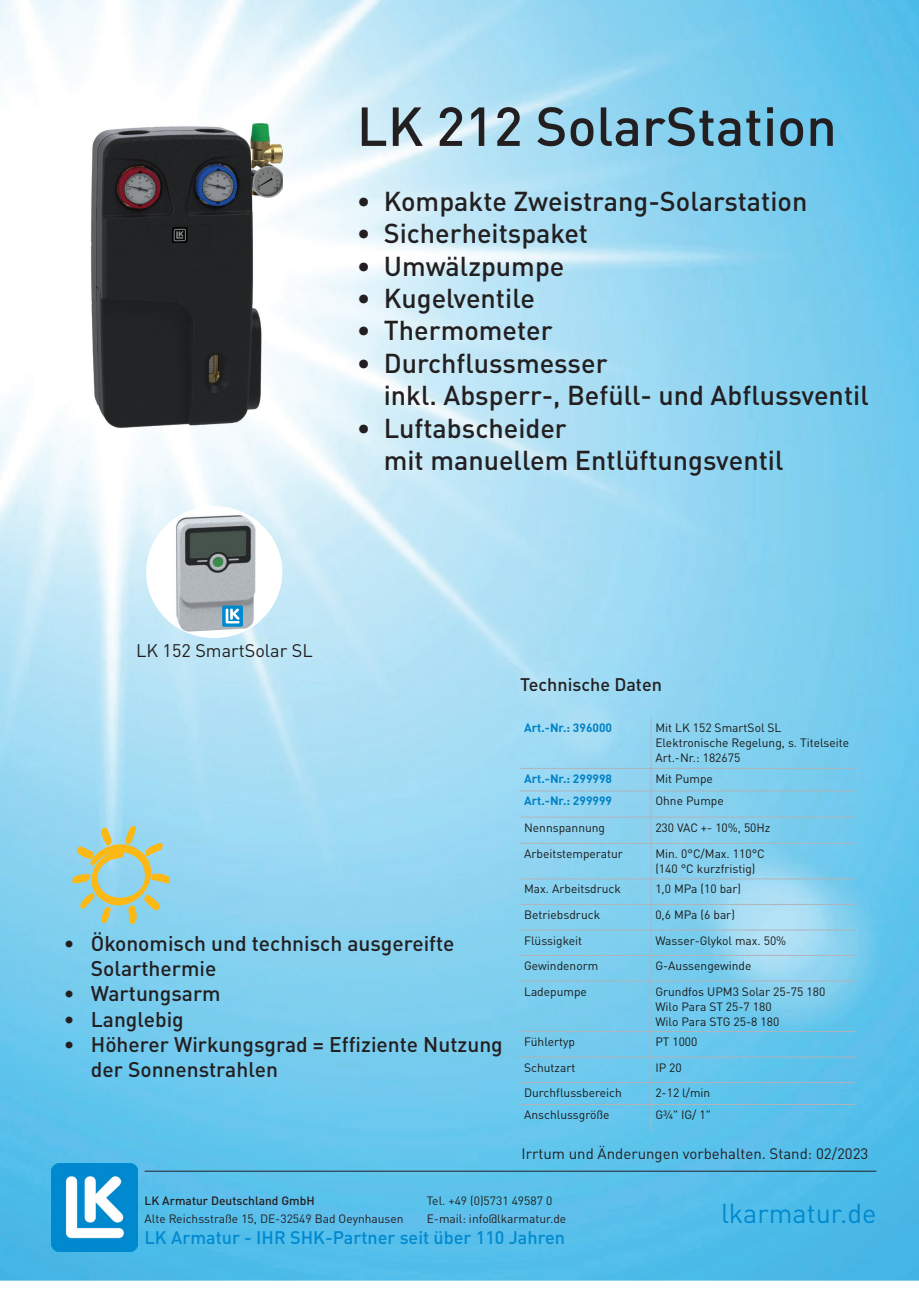
<style>
.page{position:relative;width:919px;height:1289px;background:#fff}
.page>*{position:absolute;margin:0;border:0;box-sizing:border-box;transform-origin:0 0}
.t1{font:500 54px "DIN Pro";color:#231f20}
.t2{font:500 27px/32.4px "DIN Pro";color:#231f20}
.t3{font:27px "DIN Pro";color:#0089cf}
.t4{font:500 21px/25.2px "DIN Pro";color:#231f20}
.t5{font:500 18px "DIN Pro";color:#0089cf}
.t6{font:18px "DIN Pro";color:#231f20}
.t7{font:500 18px "DIN Pro";color:#231f20}
.t8{font:15px "DIN Pro";color:#231f20}
.t9{font:12px/15px "DIN Pro";color:#1a1a19}
.t10{font:12px/18px "DIN Pro";color:#231f20}
.t11{font:700 12px "DIN Pro";color:#0081c5}
.t12{font:500 12px "DIN Pro";color:#231f20}
</style>
<div class="page">
<img style="left:0;top:0;width:918px;height:1280px">
<hr style="left:145px;top:1170px;width:731px;height:1px;background:#231f20">
<img style="left:52px;top:1163px;width:85px;height:87px">
<img style="left:47px;top:97px;width:235px;height:360px">
<div style="left:146px;top:506px;width:136px;height:132px;background:#fff;border-radius:50%"></div>
<img style="left:169px;top:506px;width:90px;height:128px">
<svg style="left:222px;top:605px;width:21px;height:21px"></svg>
<svg style="left:226px;top:608px;width:13px;height:15px"></svg>
<svg style="left:72px;top:824px;width:103px;height:101px;background:#a9cdbb"></svg>
<hr style="left:650px;top:717px;width:1px;height:51px;background:#b2b3b7">
<hr style="left:520px;top:768px;width:131px;height:1px;background:#b2b3b7">
<hr style="left:651px;top:768px;width:204px;height:1px;background:#b2b3b7">
<hr style="left:520px;top:790px;width:131px;height:1px;background:#b2b3b7">
<hr style="left:651px;top:790px;width:204px;height:1px;background:#b2b3b7">
<hr style="left:520px;top:816px;width:131px;height:1px;background:#b2b3b7">
<hr style="left:651px;top:816px;width:204px;height:1px;background:#b2b3b7">
<svg style="left:650px;top:769px;width:1px;height:74px"></svg>
<hr style="left:520px;top:843px;width:131px;height:1px;background:#b2b3b7">
<hr style="left:651px;top:843px;width:204px;height:1px;background:#b2b3b7">
<hr style="left:650px;top:843px;width:1px;height:35px;background:#b2b3b7">
<hr style="left:520px;top:878px;width:131px;height:1px;background:#b2b3b7">
<hr style="left:651px;top:878px;width:204px;height:1px;background:#b2b3b7">
<hr style="left:520px;top:904px;width:131px;height:1px;background:#b2b3b7">
<hr style="left:651px;top:904px;width:204px;height:1px;background:#b2b3b7">
<hr style="left:520px;top:929px;width:131px;height:1px;background:#b2b3b7">
<hr style="left:651px;top:929px;width:204px;height:1px;background:#b2b3b7">
<hr style="left:520px;top:955px;width:131px;height:1px;background:#b2b3b7">
<hr style="left:651px;top:955px;width:204px;height:1px;background:#b2b3b7">
<svg style="left:650px;top:879px;width:1px;height:101px"></svg>
<hr style="left:520px;top:980px;width:131px;height:1px;background:#b2b3b7">
<hr style="left:651px;top:980px;width:204px;height:1px;background:#b2b3b7">
<hr style="left:650px;top:981px;width:1px;height:50px;background:#b2b3b7">
<hr style="left:520px;top:1031px;width:131px;height:1px;background:#b2b3b7">
<hr style="left:651px;top:1031px;width:204px;height:1px;background:#b2b3b7">
<hr style="left:520px;top:1056px;width:131px;height:1px;background:#b2b3b7">
<hr style="left:651px;top:1056px;width:204px;height:1px;background:#b2b3b7">
<hr style="left:520px;top:1082px;width:131px;height:1px;background:#b2b3b7">
<hr style="left:651px;top:1082px;width:204px;height:1px;background:#b2b3b7">
<hr style="left:520px;top:1104px;width:131px;height:1px;background:#b2b3b7">
<hr style="left:651px;top:1104px;width:204px;height:1px;background:#b2b3b7">
<svg style="left:650px;top:1032px;width:1px;height:99px"></svg>
<h1 class="t1" style="left:357px;top:83px;width:481px">LK 212 SolarStation</h1>
<h2 class="t2" style="left:357px;top:182px;width:452px">• Kompakte Zweistrang-Solarstation</h2>
<h2 class="t2" style="left:357px;top:214px;width:233px">• Sicherheitspaket</h2>
<h2 class="t2" style="left:357px;top:247px;width:209px">• Umwälzpumpe</h2>
<h2 class="t2" style="left:357px;top:279px;width:180px">• Kugelventile</h2>
<h2 class="t2" style="left:357px;top:311px;width:197px">• Thermometer</h2>
<h2 class="t2" style="left:384px;top:344px;width:486px;text-indent:-27px">• Durchflussmesser<br>inkl. Absperr-, Befüll- und Abflussventil</h2>
<h2 class="t2" style="left:384px;top:409px;width:401px;text-indent:-27px">• Luftabscheider<br>mit manuellem Entlüftungsventil</h2>
<h3 class="t6" style="left:136px;top:636px;width:178px">LK 152 SmartSolar SL</h3>
<h3 class="t7" style="left:520px;top:670px;width:143px">Technische Daten</h3>
<h3 class="t4" style="left:91px;top:928px;width:365px;text-indent:-27px">• Ökonomisch und technisch ausgereifte<br>Solarthermie</h3>
<h3 class="t4" style="left:64px;top:978px;width:158px">• Wartungsarm</h3>
<h3 class="t4" style="left:64px;top:1004px;width:121px">• Langlebig</h3>
<h3 class="t4" style="left:91px;top:1029px;width:413px;text-indent:-27px">• Höherer Wirkungsgrad = Effiziente Nutzung der Sonnenstrahlen</h3>
<p class="t11" style="left:524px;top:718px;width:89px">Art.-Nr.: 396000</p>
<p class="t9" style="left:655px;top:719px;width:195px">Mit LK 152 SmartSol SL<br>Elektronische Regelung, s. Titelseite<br>Art.-Nr.: 182675</p>
<p class="t11" style="left:524px;top:768px;width:89px">Art.-Nr.: 299998</p>
<p class="t9" style="left:655px;top:770px;width:59px">Mit Pumpe</p>
<p class="t11" style="left:524px;top:791px;width:89px">Art.-Nr.: 299999</p>
<p class="t9" style="left:655px;top:792px;width:70px">Ohne Pumpe</p>
<p class="t9" style="left:524px;top:818px;width:82px">Nennspannung</p>
<p class="t9" style="left:655px;top:818px;width:117px">230 VAC +- 10%, 50Hz</p>
<p class="t9" style="left:524px;top:844px;width:100px">Arbeitstemperatur</p>
<p class="t9" style="left:655px;top:844px;width:111px">Min. 0°C/Max. 110°C (140 °C kurzfristig)</p>
<p class="t9" style="left:524px;top:880px;width:98px">Max. Arbeitsdruck</p>
<p class="t9" style="left:655px;top:880px;width:87px">1,0 MPa (10 bar)</p>
<p class="t9" style="left:524px;top:906px;width:77px">Betriebsdruck</p>
<p class="t9" style="left:655px;top:906px;width:81px">0,6 MPa (6 bar)</p>
<p class="t9" style="left:524px;top:931px;width:59px">Flüssigkeit</p>
<p class="t9" style="left:655px;top:931px;width:132px">Wasser-Glykol max. 50%</p>
<p class="t9" style="left:524px;top:957px;width:76px">Gewindenorm</p>
<p class="t9" style="left:655px;top:957px;width:98px">G-Aussengewinde</p>
<p class="t9" style="left:524px;top:982px;width:64px">Ladepumpe</p>
<p class="t9" style="left:655px;top:982px;width:171px">Grundfos UPM3 Solar 25-75 180<br>Wilo Para ST 25-7 180<br>Wilo Para STG 25-8 180</p>
<p class="t9" style="left:524px;top:1033px;width:52px">Fühlertyp</p>
<p class="t9" style="left:655px;top:1033px;width:44px">PT 1000</p>
<p class="t9" style="left:524px;top:1058px;width:53px">Schutzart</p>
<p class="t9" style="left:655px;top:1058px;width:28px">IP 20</p>
<p class="t9" style="left:524px;top:1084px;width:99px">Durchflussbereich</p>
<p class="t9" style="left:655px;top:1084px;width:56px">2-12 l/min</p>
<p class="t9" style="left:524px;top:1105px;width:87px">Anschlussgröße</p>
<p class="t9" style="left:655px;top:1105px;width:57px">G3/4" IG/ 1"</p>
<p class="t8" style="left:521px;top:1141px;width:348px">Irrtum und Änderungen vorbehalten. Stand: 02/2023</p>
<p class="t10" style="left:426px;top:1190px;width:141px">Tel. +49 (0)5731 49587 0<br>E-mail: info@lkarmatur.de</p>
<h3 class="t5" style="left:145px;top:1223px;width:422px">LK Armatur - IHR SHK-Partner seit über 110 Jahren</h3>
<p class="t12" style="left:145px;top:1190px;width:171px">LK Armatur Deutschland GmbH</p>
<p class="t10" style="left:145px;top:1208px;width:260px">Alte Reichsstraße 15, DE-32549 Bad Oeynhausen</p>
<h2 class="t3" style="left:721px;top:1191px;width:157px">lkarmatur.de</h2>
</div>
